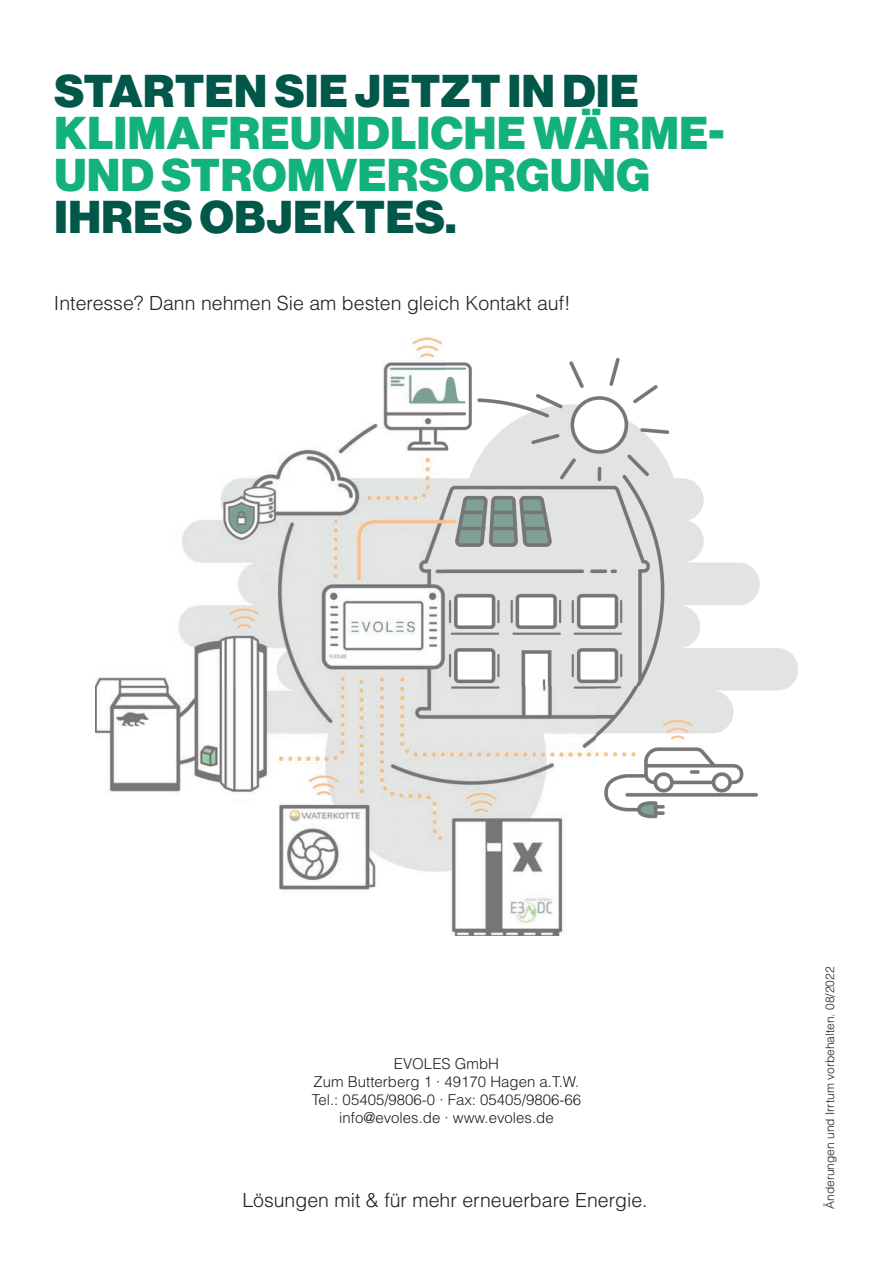
<style>
.page{position:relative;width:893px;height:1263px;background:#fff}
.page>*{position:absolute;margin:0;border:0;box-sizing:border-box;transform-origin:0 0}
.t1{font:45px/42px "N Haas Grotesk DS Pro 95 Blk";letter-spacing:.015em;color:#13b27b}
.t2{font:45px "N Haas Grotesk DS Pro 95 Blk";letter-spacing:.015em;color:#015749}
.t3{font:300 19.5px "Helvetica LT Std";color:#231f20}
.t4{font:300 15px/18px "Helvetica LT Std";color:#231f20;text-align:center}
.t5{font:300 12px "Helvetica LT Std";color:#231f20}
</style>
<div class="page">
<img style="left:95px;top:338px;width:703px;height:597px">
<h1 class="t2" style="left:54px;top:65px;width:586px">STARTEN SIE JETZT IN DIE</h1>
<h1 class="t1" style="left:54px;top:113px;width:671px">KLIMAFREUNDLICHE WÄRME-<br>UND STROMVERSORGUNG</h1>
<h1 class="t2" style="left:54px;top:190px;width:403px">IHRES OBJEKTES.</h1>
<h2 class="t3" style="left:54px;top:290px;width:518px">Interesse? Dann nehmen Sie am besten gleich Kontakt auf!</h2>
<p class="t4" style="left:312px;top:1054px;width:271px">EVOLES GmbH<br>Zum Butterberg 1 · 49170 Hagen a.T.W.<br>Tel.: 05405/9806-0 · Fax: 05405/9806-66 info@evoles.de · www.evoles.de</p>
<h2 class="t3" style="left:242px;top:1188px;width:407px">Lösungen mit &amp; für mehr erneuerbare Energie.</h2>
<p class="t5" style="left:822px;top:1209px;width:244px;rotate:-90deg">Änderungen und Irrtum vorbehalten. 08/2022</p>
</div>
